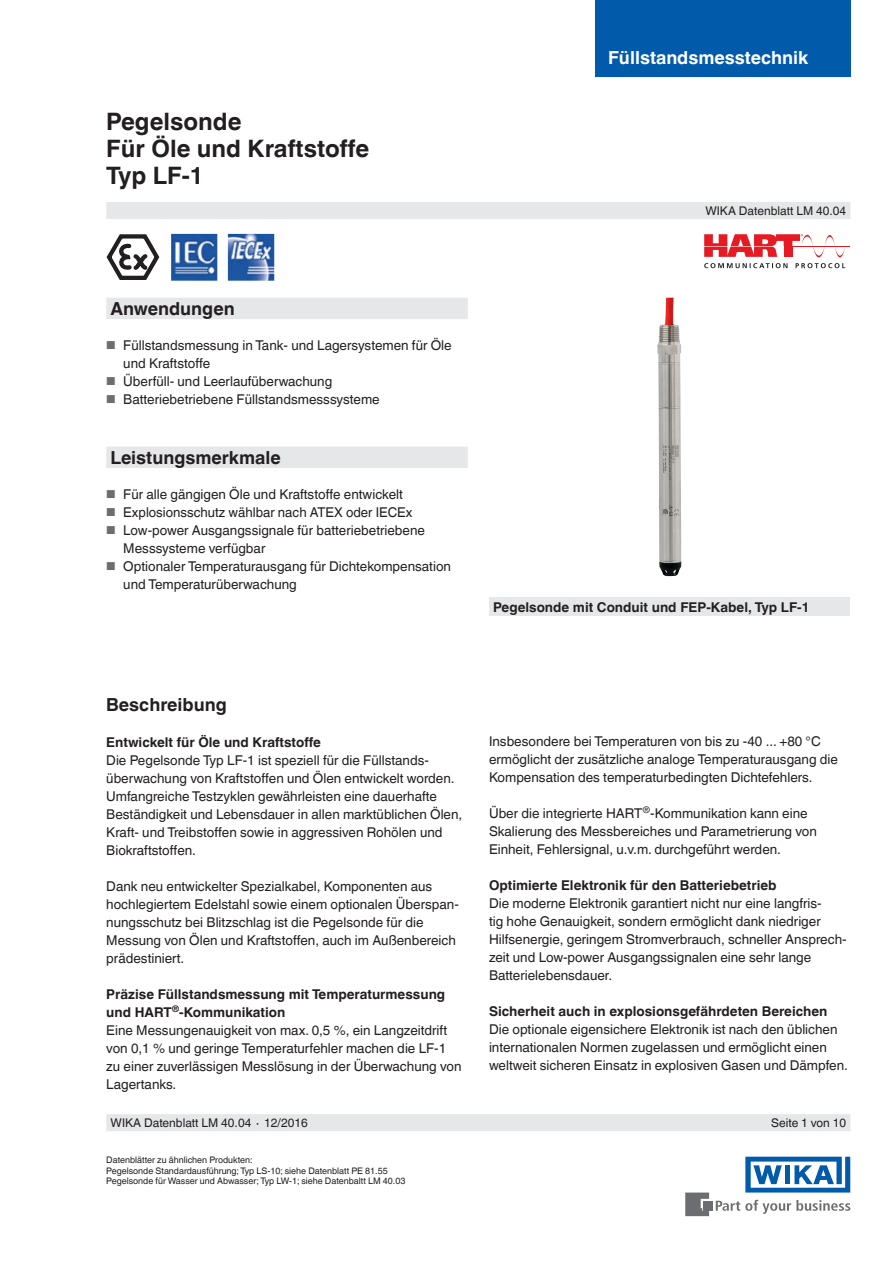
<style>
.page{position:relative;width:893px;height:1263px;background:#fff}
.page>*{position:absolute;margin:0;border:0;box-sizing:border-box;transform-origin:0 0}
.t1{font:700 24px/27px "Helvetica World";color:#231f20}
.t2{font:700 18px "Helvetica World";color:#231f20}
.t3{font:700 18px "Helvetica World";color:#fff}
.t4{font:13.5px/18px "Helvetica World";color:#231f20}
.t5{font:700 13.5px "Helvetica World";color:#231f20}
.t6{font:12px "Helvetica World";color:#231f20}
.t7{font:9px/10.5px "Helvetica World";color:#231f20}
.s1{font-size:11.55px;color:#6c6d70}
.s2{font-weight:700}
</style>
<div class="page">
<svg style="left:716px;top:1200px;width:134px;height:14px"></svg>
<div style="left:703px;top:1201px;width:9px;height:9px;background:#6c6d70"></div>
<svg style="left:685px;top:1192px;width:24px;height:24px"></svg>
<svg style="left:745px;top:1157px;width:105px;height:35px"></svg>
<div style="left:595px;top:0;width:255px;height:77px;background:#015aaa"></div>
<div style="left:106px;top:202px;width:744px;height:17px;background:#e6e7e9"></div>
<div style="left:106px;top:1114px;width:744px;height:17px;background:#e6e7e9"></div>
<svg style="left:106px;top:234px;width:54px;height:46px"></svg>
<img style="left:171px;top:234px;width:103px;height:47px">
<div style="left:489px;top:597px;width:361px;height:19px;background:#e6e7e9"></div>
<img style="left:657px;top:298px;width:24px;height:279px">
<svg style="left:106px;top:298px;width:362px;height:170px"></svg>
<hr style="left:792px;top:246px;width:58px;height:1px;background:#e51a23">
<svg style="left:704px;top:263px;width:83px;height:5px"></svg>
<svg style="left:796px;top:263px;width:49px;height:5px"></svg>
<svg style="left:704px;top:234px;width:141px;height:23px"></svg>
<h1 class="t1" style="left:106px;top:108px;width:265px">Pegelsonde<br>Für Öle und Kraftstoffe<br>Typ LF-1</h1>
<h2 class="t3" style="left:608px;top:47px;width:202px">Füllstandsmesstechnik</h2>
<p class="t6" style="left:705px;top:204px;width:142px">WIKA Datenblatt LM 40.04</p>
<h2 class="t2" style="left:111px;top:298px;width:126px">Anwendungen</h2>
<p class="t4" style="left:123px;top:336px;width:330px;text-indent:-17px"><span class="s1">■</span> Füllstandsmessung in Tank- und Lagersystemen für Öle und Kraftstoffe</p>
<p class="t4" style="left:106px;top:372px;width:227px"><span class="s1">■</span> Überfüll- und Leerlaufüberwachung</p>
<p class="t4" style="left:106px;top:390px;width:275px"><span class="s1">■</span> Batteriebetriebene Füllstandsmesssysteme</p>
<h2 class="t2" style="left:111px;top:447px;width:172px">Leistungsmerkmale</h2>
<p class="t4" style="left:106px;top:485px;width:298px"><span class="s1">■</span> Für alle gängigen Öle und Kraftstoffe entwickelt</p>
<p class="t4" style="left:106px;top:503px;width:308px"><span class="s1">■</span> Explosionsschutz wählbar nach ATEX oder IECEx</p>
<p class="t4" style="left:123px;top:521px;width:303px;text-indent:-17px"><span class="s1">■</span> Low-power Ausgangssignale für batteriebetriebene<br>Messsysteme verfügbar</p>
<p class="t4" style="left:123px;top:557px;width:329px;text-indent:-17px"><span class="s1">■</span> Optionaler Temperaturausgang für Dichtekompensation und Temperaturüberwachung</p>
<p class="t5" style="left:493px;top:599px;width:318px">Pegelsonde mit Conduit und FEP-Kabel, Typ LF-1</p>
<h2 class="t2" style="left:106px;top:694px;width:122px">Beschreibung</h2>
<p class="t5" style="left:106px;top:734px;width:216px">Entwickelt für Öle und Kraftstoffe</p>
<p class="t4" style="left:106px;top:751px;width:358px">Die Pegelsonde Typ LF-1 ist speziell für die Füllstands&shy;überwachung von Kraftstoffen und Ölen entwickelt worden.<br>Umfangreiche Testzyklen gewährleisten eine dauerhafte Beständigkeit und Lebensdauer in allen marktüblichen Ölen, Kraft- und Treibstoffen sowie in aggressiven Rohölen und Biokraftstoffen.</p>
<p class="t4" style="left:106px;top:877px;width:354px">Dank neu entwickelter Spezialkabel, Komponenten aus hochlegiertem Edelstahl sowie einem optionalen Überspan&shy;nungsschutz bei Blitzschlag ist die Pegelsonde für die Messung von Ölen und Kraftstoffen, auch im Außenbereich prädestiniert.</p>
<p class="t4" style="left:106px;top:985px;width:357px"><span class="s2">Präzise Füllstandsmessung mit Temperaturmessung und HART</span><sup>®</sup><span class="s2">-Kommunikation<br></span>Eine Messungenauigkeit von max. 0,5 %, ein Langzeitdrift von 0,1 % und geringe Temperaturfehler machen die LF-1 zu einer zuverlässigen Messlösung in der Überwachung von Lagertanks.</p>
<p class="t4" style="left:489px;top:732px;width:351px">Insbesondere bei Temperaturen von bis zu -40 ... +80 °C ermöglicht der zusätzliche analoge Temperaturausgang die<br>Kompensation des temperaturbedingten Dichtefehlers.</p>
<p class="t4" style="left:489px;top:804px;width:329px">Über die integrierte HART<sup>®</sup>-Kommunikation kann eine<br>Skalierung des Messbereiches und Parametrierung von<br>Einheit, Fehlersignal, u.v.m. durchgeführt werden.</p>
<p class="t5" style="left:489px;top:877px;width:289px">Optimierte Elektronik für den Batteriebetrieb</p>
<p class="t4" style="left:489px;top:894px;width:359px">Die moderne Elektronik garantiert nicht nur eine langfris-<br>tig hohe Genauigkeit, sondern ermöglicht dank niedriger Hilfsenergie, geringem Stromverbrauch, schneller Ansprech&shy;zeit und Low-power Ausgangssignalen eine sehr lange Batterielebensdauer.</p>
<p class="t5" style="left:489px;top:1003px;width:340px">Sicherheit auch in explosionsgefährdeten Bereichen</p>
<p class="t4" style="left:489px;top:1020px;width:360px">Die optionale eigensichere Elektronik ist nach den üblichen internationalen Normen zugelassen und ermöglicht einen weltweit sicheren Einsatz in explosiven Gasen und Dämpfen.</p>
<p class="t6" style="left:111px;top:1116px;width:199px">WIKA Datenblatt LM 40.04 ∙ 12/2016</p>
<p class="t6" style="left:771px;top:1116px;width:77px">Seite 1 von 10</p>
<p class="t7" style="left:106px;top:1155px;width:301px">Datenblätter zu ähnlichen Produkten:<br>Pegelsonde Standardausführung; Typ LS-10; siehe Datenblatt PE 81.55<br>Pegelsonde für Wasser und Abwasser; Typ LW-1; siehe Datenbaltt LM 40.03</p>
</div>
